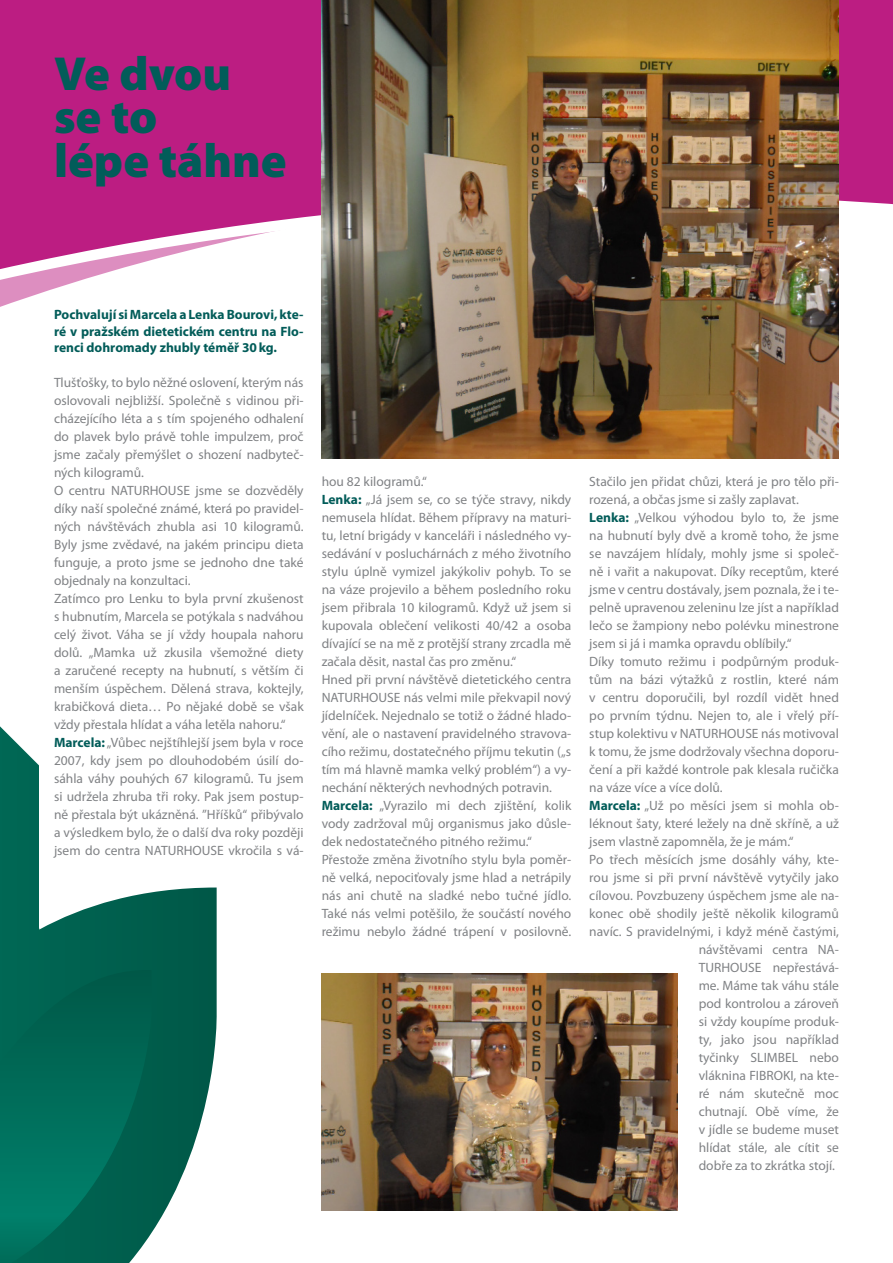
<style>
.page{position:relative;width:893px;height:1263px;background:#fff}
.page>*{position:absolute;margin:0;border:0;box-sizing:border-box;transform-origin:0 0}
.t1{font:900 48px "Myriad Pro";color:#025c59}
.t2{font:13.5px/18px "Myriad Pro";color:#808285;text-align:justify}
.t3{font:700 13.5px/16.5px "Myriad Pro";color:#025c59;text-align:justify}
.s1{font-weight:700;color:#025c59}
</style>
<div class="page">
<svg style="left:0;top:0;width:893px;height:459px"></svg>
<svg style="left:0;top:726px;width:217px;height:506px"></svg>
<svg style="left:0;top:970px;width:152px;height:293px;background:#026957"></svg>
<img style="left:322px;top:0;width:517px;height:459px">
<img style="left:322px;top:973px;width:355px;height:238px">
<p class="t1" style="left:54px;top:41px;width:179px">Ve dvou</p>
<p class="t1" style="left:54px;top:85px;width:105px">se to</p>
<p class="t1" style="left:54px;top:128px;width:234px">lépe táhne</p>
<p class="t3" style="left:54px;top:306px;width:251px">Pochvalují si Marcela a Lenka Bourovi, kte&shy;ré v pražském dietetickém centru na Flo&shy;renci dohromady zhubly téměř 30kg.</p>
<p class="t2" style="left:54px;top:373px;width:251px">Tlušťošky, to bylo něžné oslovení, kterým nás oslovovali nejbližší. Společně s vidinou při&shy;cházejícího léta a s tím spojeného odhalení do plavek bylo právě tohle impulzem, proč jsme začaly přemýšlet o shození nadbyteč&shy;ných kilogramů.</p>
<p class="t2" style="left:54px;top:481px;width:251px">O centru NATURHOUSE jsme se dozvěděly díky naší společné známé, která po pravidel&shy;ných návštěvách zhubla asi 10 kilogramů.<br>Byly jsme zvědavé, na jakém principu dieta funguje, a proto jsme se jednoho dne také objednaly na konzultaci.</p>
<p class="t2" style="left:54px;top:589px;width:251px">Zatímco pro Lenku to byla první zkušenost s hubnutím, Marcela se potýkala s nadváhou celý život. Váha se jí vždy houpala nahoru dolů. „Mamka už zkusila všemožné diety a zaručené recepty na hubnutí, s větším či menším úspěchem. Dělená strava, koktejly, krabičková dieta… Po nějaké době se však vždy přestala hlídat a váha letěla nahoru.“</p>
<p class="t2" style="left:54px;top:733px;width:251px"><span class="s1">Marcela:</span> „Vůbec nejštíhlejší jsem byla v roce 2007, kdy jsem po dlouhodobém úsilí do&shy;sáhla váhy pouhých 67 kilogramů. Tu jsem si udržela zhruba tři roky. Pak jsem postup&shy;ně přestala být ukázněná. ”Hříšků“ přibývalo a výsledkem bylo, že o další dva roky později jsem do centra NATURHOUSE vkročila s vá-</p>
<p class="t2" style="left:322px;top:473px;width:107px">hou 82 kilogramů.“</p>
<p class="t2" style="left:322px;top:491px;width:251px"><span class="s1">Lenka:</span> „Já jsem se, co se týče stravy, nikdy nemusela hlídat. Během přípravy na maturi&shy;tu, letní brigády v kanceláři i následného vy&shy;sedávání v posluchárnách z mého životního stylu úplně vymizel jakýkoliv pohyb. To se na váze projevilo a během posledního roku jsem přibrala 10 kilogramů. Když už jsem si kupovala oblečení velikosti 40/42 a osoba dívající se na mě z protější strany zrcadla mě začala děsit, nastal čas pro změnu.“</p>
<p class="t2" style="left:322px;top:671px;width:251px">Hned při první návštěvě dietetického centra NATURHOUSE nás velmi mile překvapil nový jídelníček. Nejednalo se totiž o žádné hlado&shy;vění, ale o nastavení pravidelného stravova&shy;cího režimu, dostatečného příjmu tekutin („s tím má hlavně mamka velký problém“) a vy&shy;nechání některých nevhodných potravin.</p>
<p class="t2" style="left:322px;top:797px;width:251px"><span class="s1">Marcela:</span> „Vyrazilo mi dech zjištění, kolik vody zadržoval můj organismus jako důsle&shy;dek nedostatečného pitného režimu.“</p>
<p class="t2" style="left:322px;top:851px;width:251px">Přestože změna životního stylu byla poměr&shy;ně velká, nepociťovaly jsme hlad a netrápily nás ani chutě na sladké nebo tučné jídlo.<br>Také nás velmi potěšilo, že součástí nového režimu nebylo žádné trápení v posilovně.</p>
<p class="t2" style="left:589px;top:473px;width:251px">Stačilo jen přidat chůzi, která je pro tělo při&shy;rozená, a občas jsme si zašly zaplavat.</p>
<p class="t2" style="left:589px;top:509px;width:251px"><span class="s1">Lenka:</span> „Velkou výhodou bylo to, že jsme na hubnutí byly dvě a kromě toho, že jsme se navzájem hlídaly, mohly jsme si společ&shy;ně i vařit a nakupovat. Díky receptům, které jsme v centru dostávaly, jsem poznala, že i te&shy;pelně upravenou zeleninu lze jíst a například lečo se žampiony nebo polévku minestrone jsem si já i mamka opravdu oblíbily.“</p>
<p class="t2" style="left:589px;top:653px;width:251px">Díky tomuto režimu i podpůrným produk&shy;tům na bázi výtažků z rostlin, které nám v centru doporučili, byl rozdíl vidět hned po prvním týdnu. Nejen to, ale i vřelý pří&shy;stup kolektivu v NATURHOUSE nás motivoval k tomu, že jsme dodržovaly všechna doporu&shy;čení a při každé kontrole pak klesala ručička na váze více a více dolů.</p>
<p class="t2" style="left:589px;top:797px;width:251px"><span class="s1">Marcela:</span> „Už po měsíci jsem si mohla ob&shy;léknout šaty, které ležely na dně skříně, a už jsem vlastně zapomněla, že je mám.“</p>
<p class="t2" style="left:589px;top:851px;width:251px;text-align:right">Po třech měsících jsme dosáhly váhy, kte&shy;rou jsme si při první návštěvě vytyčily jako cílovou. Povzbuzeny úspěchem jsme ale na&shy;konec obě shodily ještě několik kilogramů navíc. S pravidelnými, i když méně častými, návštěvami centra NA-<br>TURHOUSE nepřestává-<br>me. Máme tak váhu stále<br>pod kontrolou a zároveň<br>si vždy koupíme produk-<br>ty, jako jsou například<br>tyčinky SLIMBEL nebo<br>vláknina FIBROKI, na kte-<br>ré nám skutečně moc<br>chutnají. Obě víme, že<br>v jídle se budeme muset<br>hlídat stále, ale cítit se<br>dobře za to zkrátka stojí.</p>
</div>
